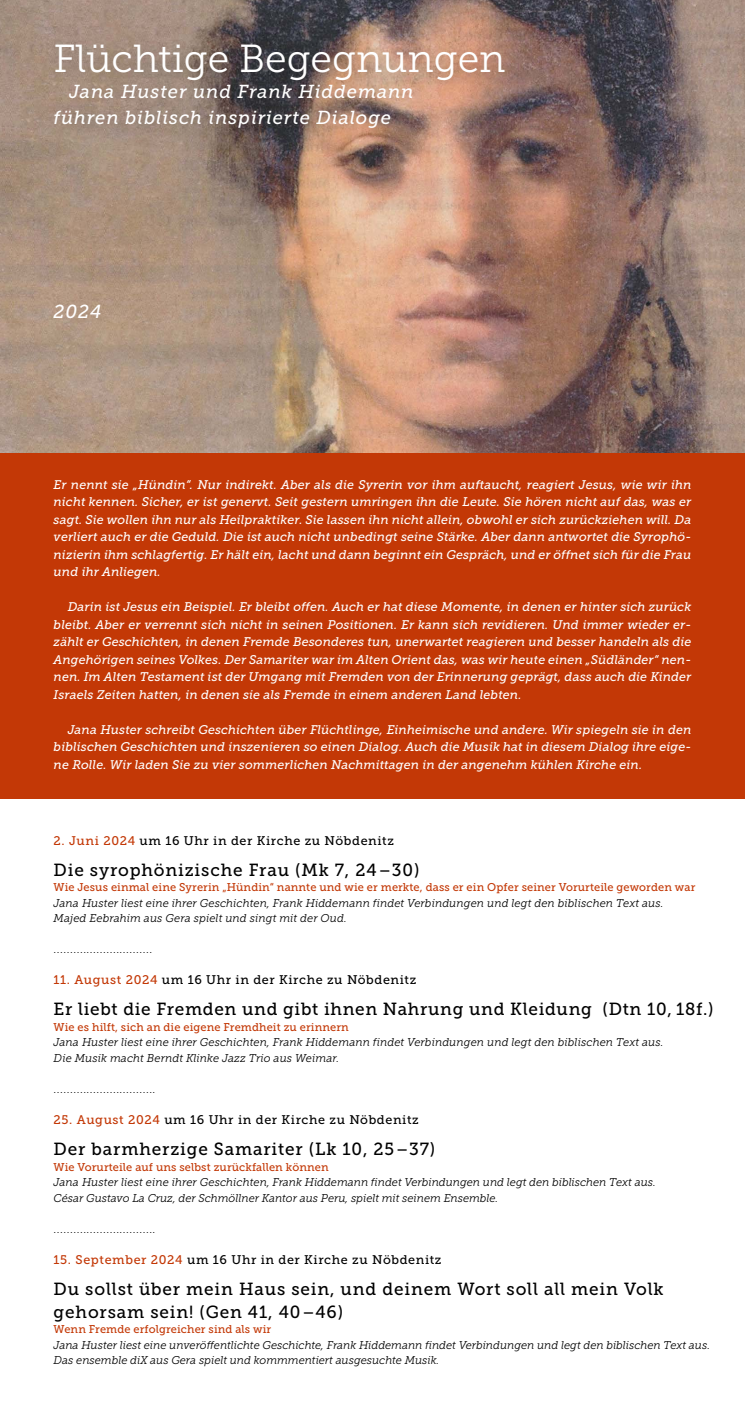
<style>
.page{position:relative;width:745px;height:1407px;background:#fff}
.page>*{position:absolute;margin:0;border:0;box-sizing:border-box;transform-origin:0 0}
.t1{font:39px "Museo Slab 300";color:#fff}
.t2{font:italic 18.75px/26.4px "Museo Slab 500";letter-spacing:.05em;color:#fff}
.t3{font:17.5px/23.2px "Museo Slab 500";letter-spacing:.05em;color:#000}
.t4{font:italic 12.5px/17.5px "Museo Slab 500";letter-spacing:.01em;color:#fff;text-align:justify}
.t5{font:12.5px "Museo Slab 500";letter-spacing:.05em;color:#000}
.t6{font:italic 11.25px/15.5px "Museo Slab 300";color:#000}
.t7{font:11.25px "Museo Slab 500";letter-spacing:.01em;color:#c33806}
.t8{font:11.25px "Museo Slab 300";color:#000}
.s1{color:#c33806}
</style>
<div class="page">
<img style="left:0;top:0;width:744px;height:453px">
<div style="left:0;top:453px;width:744px;height:345px;background:#c33806"></div>
<div style="left:43px;top:32px;width:479px;height:115px;background:#000;opacity:.25"></div>
<h1 class="t1" style="left:54px;top:37px;width:453px">Flüchtige Begegnungen</h1>
<h2 class="t2" style="left:54px;top:79px;width:361px;text-indent:15px">Jana Huster und Frank Hiddemann führen biblisch inspirierte Dialoge</h2>
<h2 class="t2" style="left:54px;top:298px;width:49px">2024</h2>
<p class="t4" style="left:54px;top:476px;width:638px">Er nennt sie „Hündin“. Nur indirekt. Aber als die Syrerin vor ihm auftaucht, reagiert Jesus, wie wir ihn nicht kennen. Sicher, er ist genervt. Seit gestern umringen ihn die Leute. Sie hören nicht auf das, was er sagt. Sie wollen ihn nur als Heilpraktiker. Sie lassen ihn nicht allein, obwohl er sich zurückziehen will. Da verliert auch er die Geduld. Die ist auch nicht unbedingt seine Stärke. Aber dann antwortet die Syrophö&shy;nizierin ihm schlagfertig. Er hält ein, lacht und dann beginnt ein Gespräch, und er öffnet sich für die Frau und ihr Anliegen.</p>
<p class="t4" style="left:54px;top:598px;width:638px;text-indent:14px">Darin ist Jesus ein Beispiel. Er bleibt offen. Auch er hat diese Momente, in denen er hinter sich zurück bleibt. Aber er verrennt sich nicht in seinen Positionen. Er kann sich revidieren. Und immer wieder er&shy;zählt er Geschichten, in denen Fremde Besonderes tun, unerwartet reagieren und besser handeln als die Angehörigen seines Volkes. Der Samariter war im Alten Orient das, was wir heute einen „Südländer“ nen&shy;nen. Im Alten Testament ist der Umgang mit Fremden von der Erinnerung geprägt, dass auch die Kinder Israels Zeiten hatten, in denen sie als Fremde in einem anderen Land lebten.</p>
<p class="t4" style="left:54px;top:721px;width:638px;text-indent:14px">Jana Huster schreibt Geschichten über Flüchtlinge, Einheimische und andere. Wir spiegeln sie in den biblischen Geschichten und inszenieren so einen Dialog. Auch die Musik hat in diesem Dialog ihre eige&shy;ne Rolle. Wir laden Sie zu vier sommerlichen Nachmittagen in der angenehm kühlen Kirche ein.</p>
<p class="t5" style="left:54px;top:833px;width:341px"><span class="s1">2. Juni 2024</span> um 16 Uhr in der Kirche zu Nöbdenitz</p>
<h3 class="t3" style="left:54px;top:858px;width:367px">Die syrophönizische Frau (Mk 7, 24–30)</h3>
<p class="t7" style="left:54px;top:881px;width:642px">Wie Jesus einmal eine Syrerin „Hündin“ nannte und wie er merkte, dass er ein Opfer seiner Vorurteile geworden war</p>
<p class="t6" style="left:54px;top:895px;width:611px">Jana Huster liest eine ihrer Geschichten, Frank Hiddemann findet Verbindungen und legt den biblischen Text aus.<br>Majed Eebrahim aus Gera spielt und singt mit der Oud.</p>
<p class="t8" style="left:54px;top:943px;width:100px">..............................</p>
<p class="t5" style="left:54px;top:973px;width:364px"><span class="s1">11. August 2024</span> um 16 Uhr in der Kirche zu Nöbdenitz</p>
<h3 class="t3" style="left:54px;top:998px;width:661px">Er liebt die Fremden und gibt ihnen Nahrung und Kleidung (Dtn 10, 18f.)</h3>
<p class="t7" style="left:54px;top:1021px;width:296px">Wie es hilft, sich an die eigene Fremdheit zu erinnern</p>
<p class="t6" style="left:54px;top:1035px;width:611px">Jana Huster liest eine ihrer Geschichten, Frank Hiddemann findet Verbindungen und legt den biblischen Text aus.<br>Die Musik macht Berndt Klinke Jazz Trio aus Weimar.</p>
<p class="t8" style="left:54px;top:1083px;width:103px">...............................</p>
<p class="t5" style="left:54px;top:1112px;width:366px"><span class="s1">25. August 2024</span> um 16 Uhr in der Kirche zu Nöbdenitz</p>
<h3 class="t3" style="left:54px;top:1137px;width:383px">Der barmherzige Samariter (Lk 10, 25–37)</h3>
<p class="t7" style="left:54px;top:1160px;width:276px">Wie Vorurteile auf uns selbst zurückfallen können</p>
<p class="t6" style="left:54px;top:1174px;width:603px">Jana Huster liest eine ihrer Geschichten, Frank Hiddemann findet Verbindungen und legt den biblischen Text aus.<br>César Gustavo La Cruz, der Schmöllner Kantor aus Peru, spielt mit seinem Ensemble.</p>
<p class="t8" style="left:54px;top:1222px;width:103px">...............................</p>
<p class="t5" style="left:54px;top:1252px;width:389px"><span class="s1">15. September 2024</span> um 16 Uhr in der Kirche zu Nöbdenitz</p>
<h3 class="t3" style="left:54px;top:1277px;width:611px">Du sollst über mein Haus sein, und deinem Wort soll all mein Volk gehorsam sein! (Gen 41, 40–46)</h3>
<p class="t7" style="left:54px;top:1323px;width:219px">Wenn Fremde erfolgreicher sind als wir</p>
<p class="t6" style="left:54px;top:1337px;width:657px">Jana Huster liest eine unveröffentlichte Geschichte, Frank Hiddemann findet Verbindungen und legt den biblischen Text aus.<br>Das ensemble diX aus Gera spielt und kommmentiert ausgesuchte Musik.</p>
</div>
